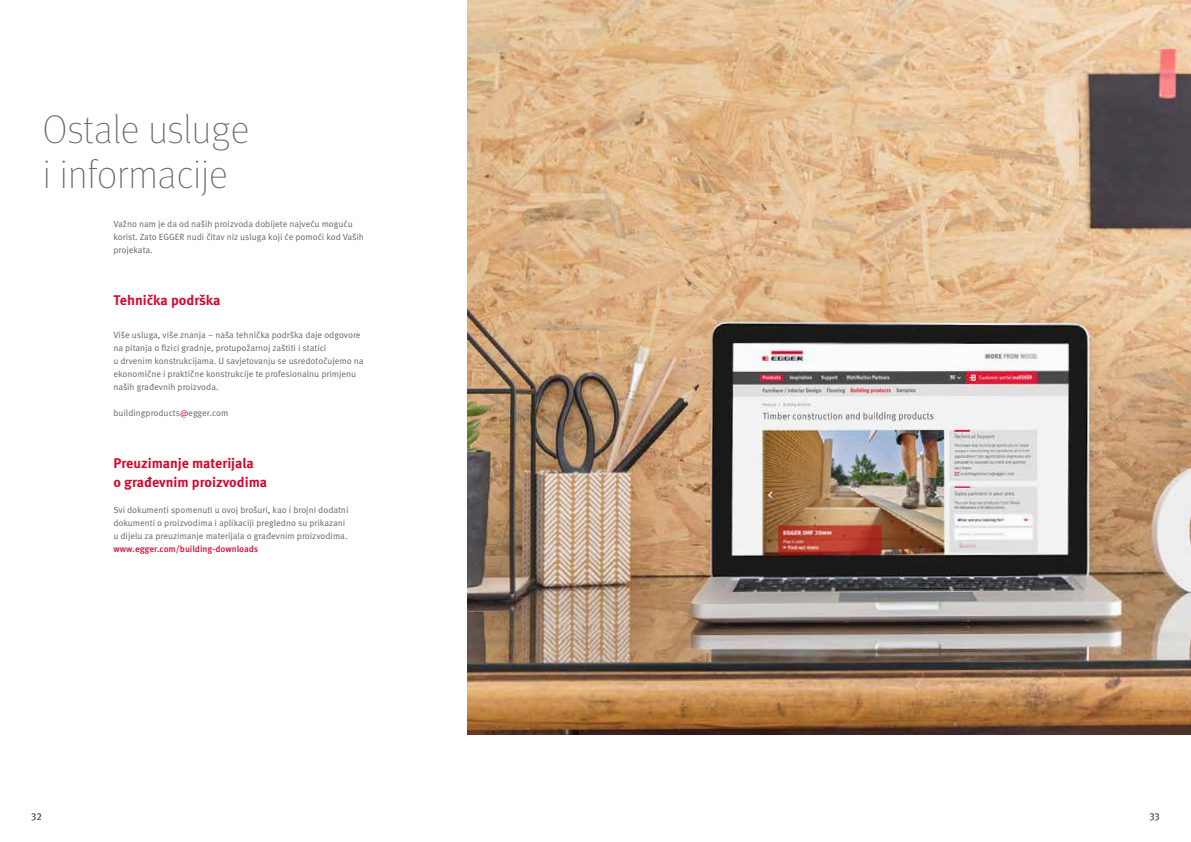
<style>
.page{position:relative;width:1191px;height:842px;background:#fff}
.page>*{position:absolute;margin:0;border:0;box-sizing:border-box;transform-origin:0 0}
.t1{font:100 40px/45.5px "Meta Pro";color:#636362}
.t2{font:700 14px/19.5px "Meta Pro";color:#d4082c}
.t3{font:10px "Meta Pro Norm";color:#636362}
.t4{font:9px/13px "Meta Pro Norm";color:#636362}
.t5{font:500 9px "Meta Pro";color:#d4082c}
.s1{color:#d4082c}
</style>
<div class="page">
<img style="left:468px;top:0;width:723px;height:734px">
<h1 class="t1" style="left:43px;top:105px;width:208px">Ostale usluge i informacije</h1>
<p class="t4" style="left:113px;top:217px;width:252px">Važno nam je da od naših proizvoda dobijete najveću moguću korist. Zato EGGER nudi čitav niz usluga koji će pomoći kod Vaših projekata.</p>
<h2 class="t2" style="left:113px;top:290px;width:109px">Tehnička podrška</h2>
<p class="t4" style="left:113px;top:328px;width:252px">Više usluga, više znanja – naša tehnička podrška daje odgovore na pitanja o fizici gradnje, protupožarnoj zaštiti i statici<br>u drvenim konstrukcijama. U savjetovanju se usredotočujemo na ekonomične i praktične konstrukcije te profesionalnu primjenu naših građevnih proizvoda.</p>
<p class="t4" style="left:113px;top:406px;width:117px">buildingproducts<span class="s1">@</span>egger.com</p>
<h2 class="t2" style="left:113px;top:452px;width:155px">Preuzimanje materijala<br>o građevnim proizvodima</h2>
<p class="t4" style="left:113px;top:503px;width:236px">Svi dokumenti spomenuti u ovoj brošuri, kao i brojni dodatni dokumenti o proizvodima i aplikaciji pregledno su prikazani u dijelu za preuzimanje materijala o građevnim proizvodima.</p>
<p class="t5" style="left:113px;top:542px;width:146px">www.egger.com/building-downloads</p>
<p class="t3" style="left:31px;top:809px;width:12px">32</p>
<p class="t3" style="left:1149px;top:809px;width:12px">33</p>
</div>
